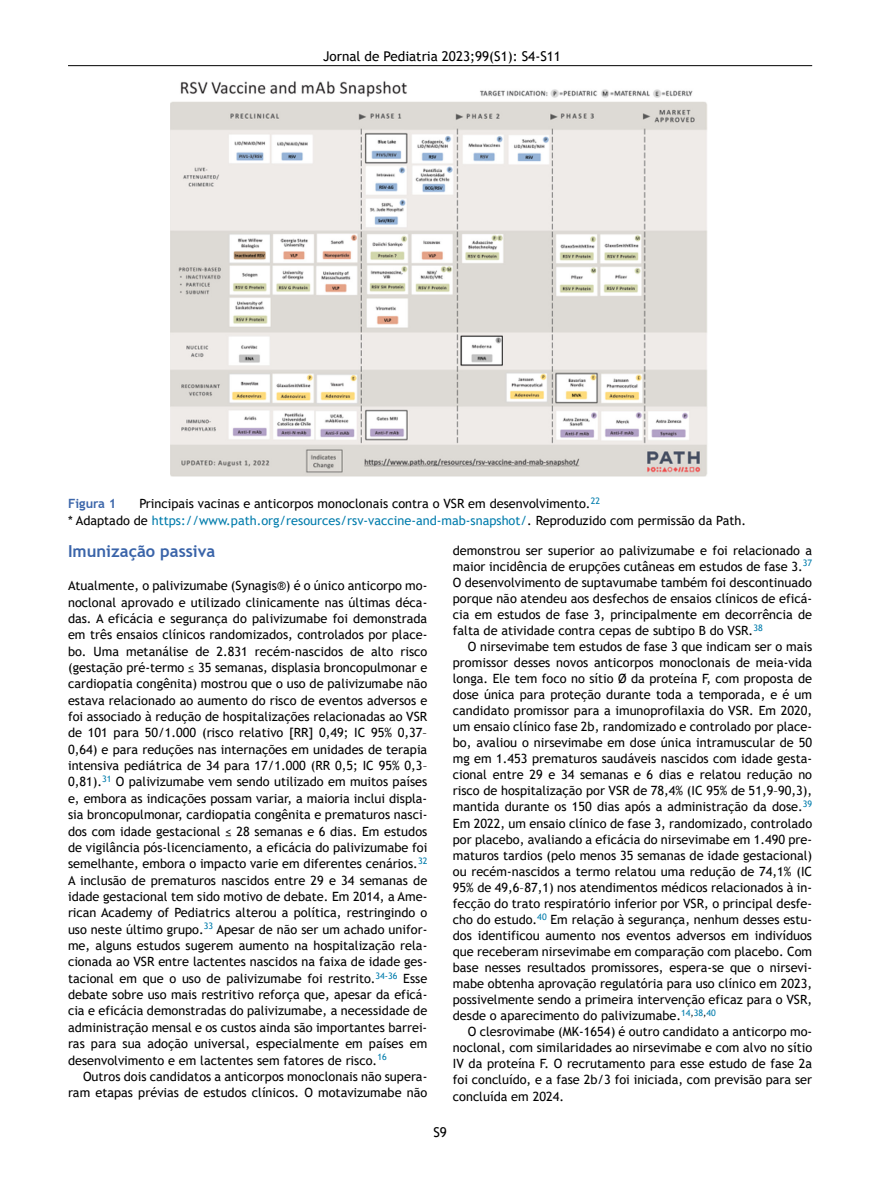
<style>
.page{position:relative;width:893px;height:1191px;background:#fff}
.page>*{position:absolute;margin:0;border:0;box-sizing:border-box;transform-origin:0 0}
.t1{font:700 16.5px "Trebuchet MS";color:#3a64a9}
.t2{font:13.5px "Trebuchet MS";color:#000}
.t3{font:12.75px/16.4px "Trebuchet MS";color:#000;text-align:justify}
.t4{font:700 12.75px "Trebuchet MS";color:#3c66aa}
.s1{color:#007cac}
</style>
<div class="page">
<hr style="left:68px;top:65px;width:744px;height:1px;background:#000">
<img style="left:171px;top:81px;width:536px;height:395px">
<p class="t2" style="left:323px;top:50px;width:239px">Jornal de Pediatria 2023;99(S1): S4-S11</p>
<p class="t3" style="left:68px;top:496px;width:680px;text-indent:71px">Principais vacinas e anticorpos monoclonais contra o VSR em desenvolvimento.<sup>22<br></sup>* Adaptado de <span class="s1">https://www.path.org/resources/rsv-vaccine-and-mab-snapshot/</span>. Reproduzido com permissão da Path.</p>
<p class="t4" style="left:68px;top:499px;width:50px">Figura 1</p>
<p class="t1" style="left:68px;top:545px;width:149px">Imunização passiva</p>
<p class="t3" style="left:68px;top:578px;width:361px">Atualmente, o palivizumabe (Synagis®) é o único anticorpo mo&shy;noclonal aprovado e utilizado clinicamente nas últimas déca&shy;das. A eficácia e segurança do palivizumabe foi demonstrada em três ensaios clínicos randomizados, controlados por place&shy;bo. Uma metanálise de 2.831 recém-nascidos de alto risco (gestação pré-termo ≤ 35 semanas, displasia broncopulmonar e cardiopatia congênita) mostrou que o uso de palivizumabe não estava relacionado ao aumento do risco de eventos adversos e foi associado à redução de hospitalizações relacionadas ao VSR de 101 para 50/1.000 (risco relativo [RR] 0,49; IC 95% 0,37– 0,64) e para reduções nas internações em unidades de terapia intensiva pediátrica de 34 para 17/1.000 (RR 0,5; IC 95% 0,3– 0,81).<sup>31</sup> O palivizumabe vem sendo utilizado em muitos países e, embora as indicações possam variar, a maioria inclui displa&shy;sia broncopulmonar, cardiopatia congênita e prematuros nasci&shy;dos com idade gestacional ≤ 28 semanas e 6 dias. Em estudos de vigilância pós-licenciamento, a eficácia do palivizumabe foi semelhante, embora o impacto varie em diferentes cenários.<sup>32<br></sup>A inclusão de prematuros nascidos entre 29 e 34 semanas de idade gestacional tem sido motivo de debate. Em 2014, a Ame&shy;rican Academy of Pediatrics alterou a política, restringindo o uso neste último grupo.<sup>33</sup> Apesar de não ser um achado unifor&shy;me, alguns estudos sugerem aumento na hospitalização rela&shy;cionada ao VSR entre lactentes nascidos na faixa de idade ges&shy;tacional em que o uso de palivizumabe foi restrito.<sup>34-36</sup> Esse debate sobre uso mais restritivo reforça que, apesar da eficá&shy;cia e eficácia demonstradas do palivizumabe, a necessidade de administração mensal e os custos ainda são importantes barrei&shy;ras para sua adoção universal, especialmente em países em desenvolvimento e em lactentes sem fatores de risco.<sup>16</sup></p>
<p class="t3" style="left:68px;top:1069px;width:361px;text-align:right">Outros dois candidatos a anticorpos monoclonais não supera&shy;ram etapas prévias de estudos clínicos. O motavizumabe não</p>
<p class="t3" style="left:453px;top:543px;width:361px">demonstrou ser superior ao palivizumabe e foi relacionado a maior incidência de erupções cutâneas em estudos de fase 3.<sup>37<br></sup>O desenvolvimento de suptavumabe também foi descontinuado porque não atendeu aos desfechos de ensaios clínicos de eficá&shy;cia em estudos de fase 3, principalmente em decorrência de falta de atividade contra cepas de subtipo B do VSR.<sup>38</sup></p>
<p class="t3" style="left:453px;top:639px;width:361px;text-indent:15px">O nirsevimabe tem estudos de fase 3 que indicam ser o mais promissor desses novos anticorpos monoclonais de meia-vida longa. Ele tem foco no sítio Ø da proteína F, com proposta de dose única para proteção durante toda a temporada, e é um candidato promissor para a imunoprofilaxia do VSR. Em 2020, um ensaio clínico fase 2b, randomizado e controlado por place&shy;bo, avaliou o nirsevimabe em dose única intramuscular de 50 mg em 1.453 prematuros saudáveis nascidos com idade gesta&shy;cional entre 29 e 34 semanas e 6 dias e relatou redução no risco de hospitalização por VSR de 78,4% (IC 95% de 51,9–90,3), mantida durante os 150 dias após a administração da dose.<sup>39<br></sup>Em 2022, um ensaio clínico de fase 3, randomizado, controlado por placebo, avaliando a eficácia do nirsevimabe em 1.490 pre&shy;maturos tardios (pelo menos 35 semanas de idade gestacional) ou recém-nascidos a termo relatou uma redução de 74,1% (IC 95% de 49,6–87,1) nos atendimentos médicos relacionados à in&shy;fecção do trato respiratório inferior por VSR, o principal desfe&shy;cho do estudo.<sup>40</sup> Em relação à segurança, nenhum desses estu&shy;dos identificou aumento nos eventos adversos em indivíduos que receberam nirsevimabe em comparação com placebo. Com base nesses resultados promissores, espera-se que o nirsevi&shy;mabe obtenha aprovação regulatória para uso clínico em 2023, possivelmente sendo a primeira intervenção eficaz para o VSR, desde o aparecimento do palivizumabe.<sup>14</sup><sup>,</sup><sup>38</sup><sup>,</sup><sup>40</sup></p>
<p class="t3" style="left:453px;top:1023px;width:361px;text-indent:15px">O clesrovimabe (MK-1654) é outro candidato a anticorpo mo&shy;noclonal, com similaridades ao nirsevimabe e com alvo no sítio IV da proteína F. O recrutamento para esse estudo de fase 2a foi concluído, e a fase 2b/3 foi iniciada, com previsão para ser concluída em 2024.</p>
<p class="t2" style="left:433px;top:1126px;width:15px">S9</p>
</div>
